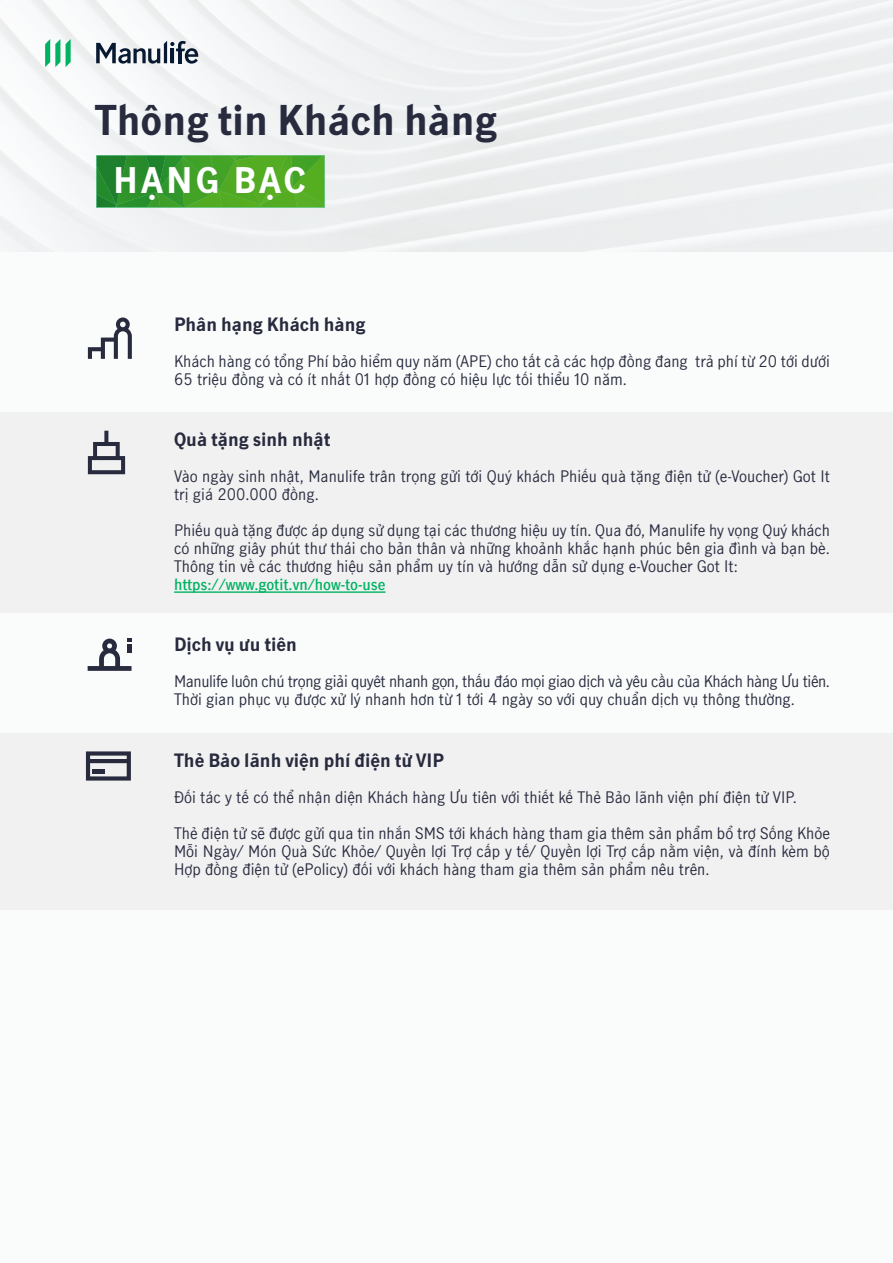
<style>
.page{position:relative;width:893px;height:1263px;background:#fafbfb}
.page>*{position:absolute;margin:0;border:0;box-sizing:border-box;transform-origin:0 0}
.t1{font:700 40.05px "Manulife JH Sans";color:#282b3e}
.t2{font:700 34.5px "Manulife JH Sans";letter-spacing:.1em;color:#fff}
.t3{font:700 18px "Manulife JH Sans";color:#282b3e}
.t4{font:15px/18px "Manulife JH Sans";color:#282b3e}
.t5{font:15px/18px "Manulife JH Sans";letter-spacing:-.025em;color:#282b3e}
.t6{font:600 15px "Manulife JH Sans";color:#00b261}
</style>
<div class="page">
<div style="left:0;top:412px;width:893px;height:201px;background:#f1f1f2"></div>
<div style="left:0;top:733px;width:893px;height:177px;background:#f1f1f2"></div>
<img style="left:0;top:0;width:893px;height:251px">
<svg style="left:66px;top:39px;width:5px;height:28px"></svg>
<svg style="left:45px;top:39px;width:15px;height:28px"></svg>
<svg style="left:96px;top:41px;width:102px;height:23px"></svg>
<svg style="left:97px;top:156px;width:227px;height:51px"></svg>
<hr style="left:174px;top:591px;width:212px;height:2px;background:#00b261">
<svg style="left:88px;top:317px;width:44px;height:42px"></svg>
<svg style="left:88px;top:431px;width:37px;height:43px"></svg>
<svg style="left:86px;top:751px;width:45px;height:29px"></svg>
<hr style="left:92px;top:770px;width:13px;height:4px;background:#282b3e">
<svg style="left:88px;top:639px;width:44px;height:32px"></svg>
<h1 class="t1" style="left:95px;top:93px;width:404px">Thông tin Khách hàng</h1>
<h2 class="t2" style="left:113px;top:156px;width:194px">HẠNG BẠC</h2>
<p class="t3" style="left:174px;top:312px;width:193px">Phân hạng Khách hàng</p>
<p class="t4" style="left:174px;top:352px;width:657px">Khách hàng có tổng Phí bảo hiểm quy năm (APE) cho tất cả các hợp đồng đang trả phí từ 20 tới dưới<br>65 triệu đồng và có ít nhất 01 hợp đồng có hiệu lực tối thiểu 10 năm.</p>
<p class="t3" style="left:174px;top:427px;width:158px">Quà tặng sinh nhật</p>
<p class="t4" style="left:174px;top:467px;width:657px">Vào ngày sinh nhật, Manulife trân trọng gửi tới Quý khách Phiếu quà tặng điện tử (e-Voucher) Got It trị giá 200.000 đồng.</p>
<p class="t4" style="left:174px;top:521px;width:657px;text-align:justify">Phiếu quà tặng được áp dụng sử dụng tại các thương hiệu uy tín. Qua đó, Manulife hy vọng Quý khách có những giây phút thư thái cho bản thân và những khoảnh khắc hạnh phúc bên gia đình và bạn bè.<br>Thông tin về các thương hiệu sản phẩm uy tín và hướng dẫn sử dụng e-Voucher Got It:</p>
<p class="t6" style="left:174px;top:574px;width:213px">https://www.gotit.vn/how-to-use</p>
<p class="t3" style="left:174px;top:632px;width:124px">Dịch vụ ưu tiên</p>
<p class="t5" style="left:174px;top:672px;width:657px">Manulife luôn chú trọng giải quyêt nhanh gọn, thấu đáo mọi giao dịch và yêu cầu của Khách hàng Ưu tiên.<br>Thời gian phục vụ được xử lý nhanh hơn từ 1 tới 4 ngày so với quy chuẩn dịch vụ thông thường.</p>
<p class="t3" style="left:174px;top:748px;width:271px">Thẻ Bảo lãnh viện phí điện tử VIP</p>
<p class="t4" style="left:174px;top:787px;width:624px">Đối tác y tế có thể nhận diện Khách hàng Ưu tiên với thiết kế Thẻ Bảo lãnh viện phí điện tử VIP.</p>
<p class="t4" style="left:174px;top:823px;width:657px;text-align:justify">Thẻ điện tử sẽ được gửi qua tin nhắn SMS tới khách hàng tham gia thêm sản phẩm bổ trợ Sống Khỏe Mỗi Ngày/ Món Quà Sức Khỏe/ Quyền lợi Trợ cấp y tế/ Quyền lợi Trợ cấp nằm viện, và đính kèm bộ Hợp đồng điện tử (ePolicy) đối với khách hàng tham gia thêm sản phẩm nêu trên.</p>
</div>
